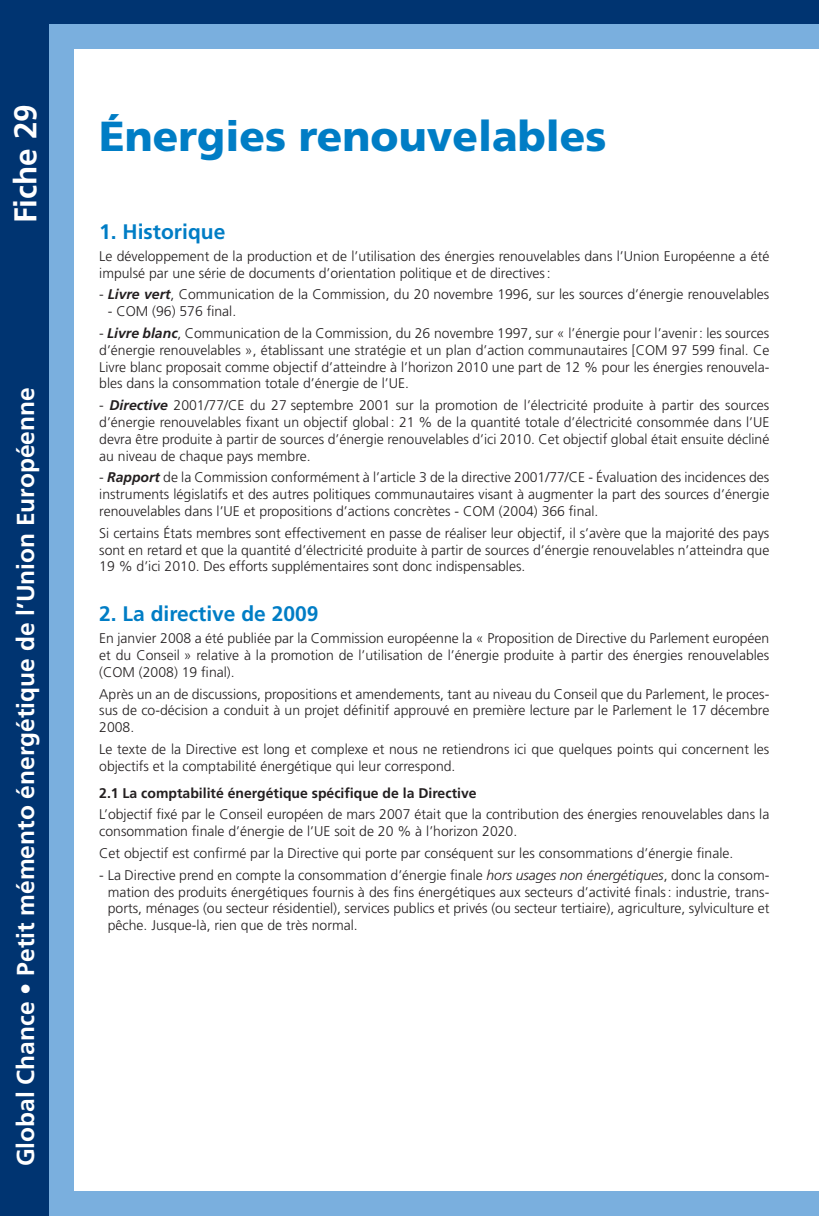
<style>
.page{position:relative;width:819px;height:1216px;background:#fff}
.page>*{position:absolute;margin:0;border:0;box-sizing:border-box;transform-origin:0 0}
.t1{font:900 42px "Frutiger";color:#007dc5}
.t2{font:700 31.5px "Frutiger";color:#fff}
.t3{font:700 24.5px "Frutiger";color:#fff}
.t4{font:700 21px "Frutiger";color:#007dc5}
.t5{font:300 14px/16.8px "Frutiger";color:#231f20;text-align:justify}
.s1{font-weight:700;font-style:italic}
.s2{font-weight:700}
.s3{font-style:italic}
</style>
<div class="page">
<div style="left:0;top:0;width:819px;height:1215px;background:#003471"></div>
<div style="left:50px;top:25px;width:769px;height:1190px;background:#7aafde"></div>
<div style="left:74px;top:50px;width:745px;height:1141px;background:#fff"></div>
<p class="t2" style="left:13px;top:223px;width:121px;rotate:-90deg">Fiche 29</p>
<p class="t3" style="left:16px;top:1166px;width:780px;rotate:-90deg">Global Chance • Petit mémento énergétique de l’Union Européenne</p>
<p class="t1" style="left:99px;top:119px;width:508px">Énergies renouvelables</p>
<p class="t4" style="left:99px;top:223px;width:128px">1. Historique</p>
<p class="t5" style="left:99px;top:249px;width:671px">Le développement de la production et de l’utilisation des énergies renouvelables dans l’Union Européenne a été impulsé par une série de documents d’orientation politique et de directives :</p>
<p class="t5" style="left:99px;top:287px;width:671px">- <span class="s1">Livre vert</span>, Communication de la Commission, du 20 novembre 1996, sur les sources d’énergie renouvelables</p>
<p class="t5" style="left:108px;top:304px;width:130px">- COM (96) 576 final.</p>
<p class="t5" style="left:99px;top:326px;width:671px">- <span class="s1">Livre blanc</span>, Communication de la Commission, du 26 novembre 1997, sur « l’énergie pour l’avenir : les sources d’énergie renouvelables », établissant une stratégie et un plan d’action communautaires [COM 97 599 final. Ce Livre blanc proposait comme objectif d’atteindre à l’horizon 2010 une part de 12 % pour les énergies renouvela&shy;bles dans la consommation totale d’énergie de l’UE.</p>
<p class="t5" style="left:99px;top:398px;width:671px">- <span class="s1">Directive</span> 2001/77/CE du 27 septembre 2001 sur la promotion de l’électricité produite à partir des sources d’énergie renouvelables fixant un objectif global : 21 % de la quantité totale d’électricité consommée dans l’UE devra être produite à partir de sources d’énergie renouvelables d’ici 2010. Cet objectif global était ensuite décliné au niveau de chaque pays membre.</p>
<p class="t5" style="left:99px;top:470px;width:671px">- <span class="s1">Rapport</span> de la Commission conformément à l’article 3 de la directive 2001/77/CE - Évaluation des incidences des instruments législatifs et des autres politiques communautaires visant à augmenter la part des sources d’énergie renouvelables dans l’UE et propositions d’actions concrètes - COM (2004) 366 final.</p>
<p class="t5" style="left:99px;top:525px;width:671px">Si certains États membres sont effectivement en passe de réaliser leur objectif, il s’avère que la majorité des pays sont en retard et que la quantité d’électricité produite à partir de sources d’énergie renouvelables n’atteindra que 19 % d’ici 2010. Des efforts supplémentaires sont donc indispensables.</p>
<p class="t4" style="left:99px;top:605px;width:221px">2. La directive de 2009</p>
<p class="t5" style="left:99px;top:631px;width:671px">En janvier 2008 a été publiée par la Commission européenne la « Proposition de Directive du Parlement européen et du Conseil » relative à la promotion de l’utilisation de l’énergie produite à partir des énergies renouvelables (COM (2008) 19 final).</p>
<p class="t5" style="left:99px;top:686px;width:671px">Après un an de discussions, propositions et amendements, tant au niveau du Conseil que du Parlement, le proces&shy;sus de co-décision a conduit à un projet définitif approuvé en première lecture par le Parlement le 17 décembre 2008.</p>
<p class="t5" style="left:99px;top:741px;width:671px">Le texte de la Directive est long et complexe et nous ne retiendrons ici que quelques points qui concernent les objectifs et la comptabilité énergétique qui leur correspond.</p>
<p class="t5" style="left:99px;top:783px;width:671px;line-height:21.7px"><span class="s2">2.1 La comptabilité énergétique spécifique de la Directive<br></span>L’objectif fixé par le Conseil européen de mars 2007 était que la contribution des énergies renouvelables dans la</p>
<p class="t5" style="left:99px;top:821px;width:635px;line-height:21.7px">consommation finale d’énergie de l’UE soit de 20 % à l’horizon 2020.<br>Cet objectif est confirmé par la Directive qui porte par conséquent sur les consommations d’énergie finale.</p>
<p class="t5" style="left:108px;top:867px;width:663px;text-indent:-9px">- La Directive prend en compte la consommation d’énergie finale <span class="s3">hors usages non énergétiques</span>, donc la consom&shy;mation des produits énergétiques fournis à des fins énergétiques aux secteurs d’activité finals : industrie, trans&shy;ports, ménages (ou secteur résidentiel), services publics et privés (ou secteur tertiaire), agriculture, sylviculture et pêche. Jusque-là, rien que de très normal.</p>
</div>
